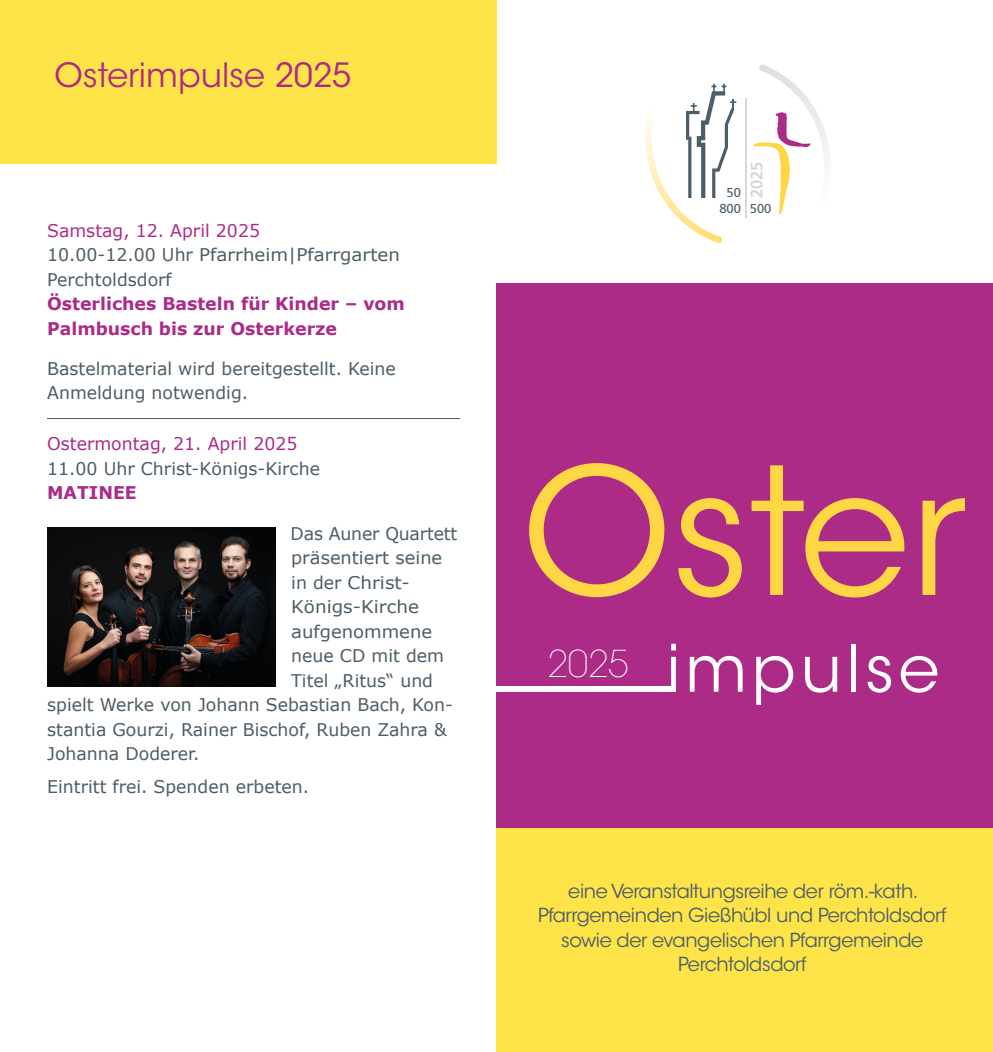
<style>
.page{position:relative;width:993px;height:1052px;background:#fff}
.page>*{position:absolute;margin:0;border:0;box-sizing:border-box;transform-origin:0 0}
.t1{font:175px "ITC Avant Garde Std";color:#ffd744}
.t2{font:64.75px "ITC Avant Garde Std";letter-spacing:.07em;color:#fff}
.t3{font:200 36.75px "ITC Avant Garde Std";color:#fff}
.t4{font:33.25px "ITC Avant Garde Std";color:#ab2b87}
.t5{font:19.25px/24.5px "ITC Avant Garde Std";letter-spacing:-.02em;color:#4c5e68;text-align:center}
.t6{font:17.5px/24.5px "Verdana";color:#4c5d67}
.t7{font:700 17.5px/24.5px "Verdana";color:#ab2b87}
.t8{font:17.5px "Verdana";color:#ab2b87}
.t9{font:17.5px "Verdana";color:#4c5d67;scale:1.05 1}
.t10{font:700 16.62px "Frutiger LT Std";color:#d7d8dc}
.t11{font:12.95px "Frutiger LT Std";color:#4c5e68}
</style>
<div class="page">
<div style="left:496px;top:284px;width:496px;height:546px;background:#ab2b87"></div>
<div style="left:496px;top:686px;width:179px;height:6px;background:#fff"></div>
<div style="left:496px;top:828px;width:496px;height:224px;background:#ffe449"></div>
<div style="left:0;top:0;width:496px;height:164px;background:#ffe449"></div>
<hr style="left:47px;top:418px;width:412px;height:1px;background:#4c5d67">
<svg style="left:645px;top:83px;width:91px;height:160px"></svg>
<hr style="left:745px;top:98px;width:1px;height:120px;background:#d7d8dc">
<svg style="left:753px;top:64px;width:77px;height:150px"></svg>
<img style="left:47px;top:528px;width:228px;height:159px">
<h3 class="t4" style="left:55px;top:54px;width:298px">Osterimpulse 2025</h3>
<p class="t8" style="left:47px;top:219px;width:214px">Samstag, 12. April 2025</p>
<p class="t6" style="left:47px;top:243px;width:354px">10.00-12.00 Uhr Pfarrheim|Pfarrgarten<br>Perchtoldsdorf</p>
<p class="t7" style="left:47px;top:292px;width:359px">Österliches Basteln für Kinder – vom<br>Palmbusch bis zur Osterkerze</p>
<p class="t6" style="left:47px;top:357px;width:350px">Bastelmaterial wird bereitgestellt. Keine<br>Anmeldung notwendig.</p>
<p class="t8" style="left:47px;top:433px;width:252px">Ostermontag, 21. April 2025</p>
<p class="t6" style="left:47px;top:456px;width:274px">11.00 Uhr Christ-Königs-Kirche</p>
<p class="t7" style="left:47px;top:481px;width:91px">MATINEE</p>
<p class="t6" style="left:290px;top:521px;width:168px">Das Auner Quartett</p>
<p class="t6" style="left:291px;top:546px;width:152px">präsentiert seine</p>
<p class="t6" style="left:291px;top:570px;width:120px">in der Christ-</p>
<p class="t9" style="left:291px;top:595px;width:123px">Königs-Kirche</p>
<p class="t6" style="left:291px;top:619px;width:142px">aufgenommene</p>
<p class="t6" style="left:291px;top:644px;width:154px">neue CD mit dem</p>
<p class="t6" style="left:291px;top:668px;width:143px">Titel „Ritus“ und</p>
<p class="t6" style="left:47px;top:693px;width:407px">spielt Werke von Johann Sebastian Bach, Kon-</p>
<p class="t6" style="left:47px;top:717px;width:401px">stantia Gourzi, Rainer Bischof, Ruben Zahra &amp;</p>
<p class="t6" style="left:47px;top:742px;width:154px">Johanna Doderer.</p>
<p class="t6" style="left:47px;top:775px;width:263px">Eintritt frei. Spenden erbeten.</p>
<p class="t10" style="left:746px;top:198px;width:38px;rotate:-90deg">2025</p>
<p class="t11" style="left:719px;top:201px;width:54px">800 500</p>
<p class="t11" style="left:726px;top:185px;width:16px">50</p>
<h1 class="t1" style="left:522px;top:425px;width:445px">Oster</h1>
<h3 class="t3" style="left:547px;top:642px;width:83px">2025</h3>
<h2 class="t2" style="left:666px;top:629px;width:274px">impulse</h2>
<p class="t5" style="left:538px;top:878px;width:409px">eine Veranstaltungsreihe der röm.-kath.<br>Pfarrgemeinden Gießhübl und Perchtoldsdorf sowie der evangelischen Pfarrgemeinde Perchtoldsdorf</p>
</div>
